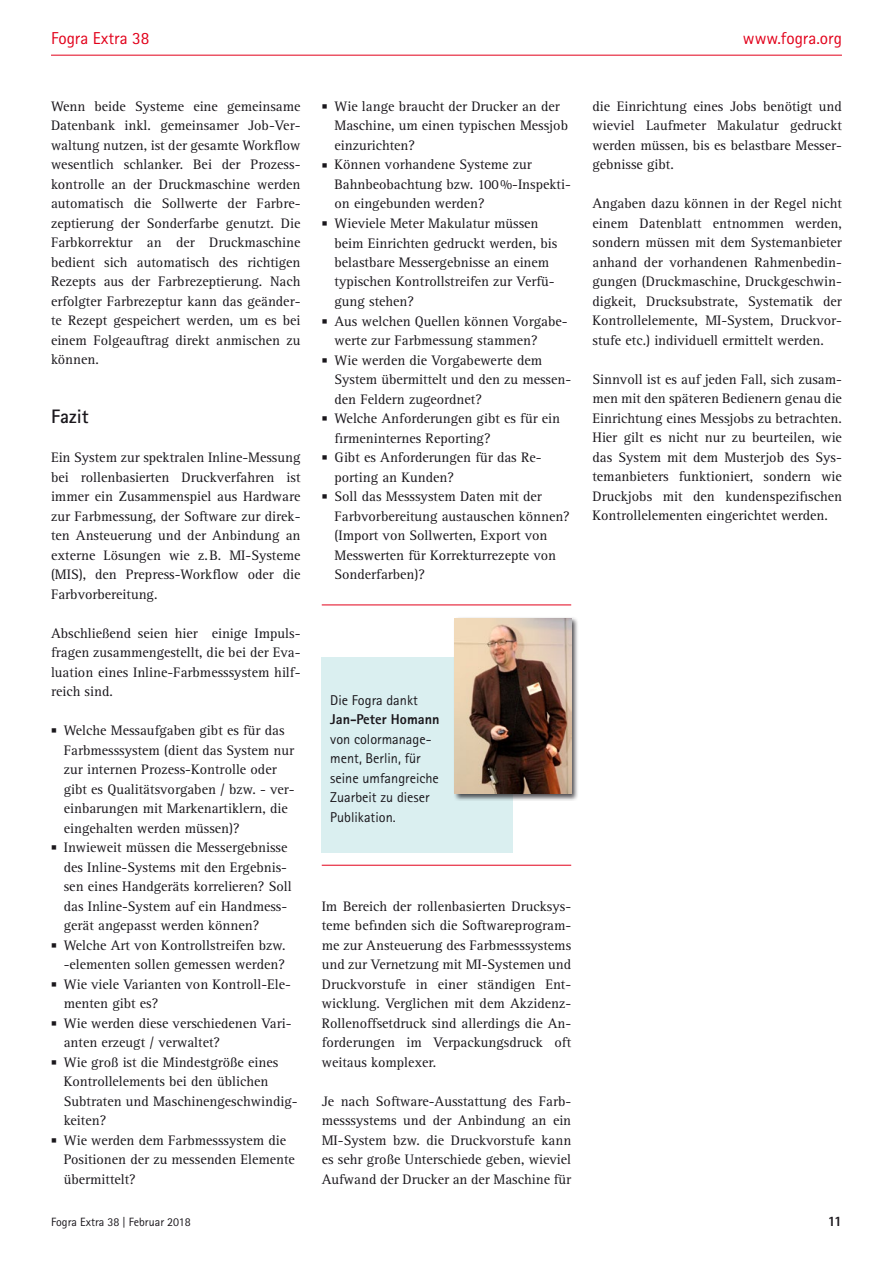
<style>
.page{position:relative;width:893px;height:1263px;background:#fff}
.page>*{position:absolute;margin:0;border:0;box-sizing:border-box;transform-origin:0 0}
.t1{font:68.4px "Rotis Serif Pro";color:#1a171c;scale:.21 1}
.t2{font:700 19.5px "Rotis Sans Serif Std";color:#1a171c}
.t3{font:17.25px "Rotis Sans Serif Std";color:#e2001a}
.t4{font:14.25px/19.5px "Rotis Serif Pro";color:#1a171c}
.t5{font:14.25px/19.5px "Rotis Sans Serif Std";color:#1a171c}
.t6{font:800 14.25px "Rotis Sans Serif Std";color:#1a171c}
.t7{font:12px "Rotis Sans Serif Std";color:#1a171c}
</style>
<div class="page">
<hr style="left:51px;top:55px;width:791px;height:1px;background:#e2001a">
<div style="left:322px;top:657px;width:191px;height:195px;background:#daeff0"></div>
<div style="left:453px;top:616px;width:126px;height:185px;background:#1a171c;opacity:.75"></div>
<img style="left:455px;top:618px;width:116px;height:175px">
<hr style="left:322px;top:604px;width:249px;height:1px;background:#e2001a">
<hr style="left:322px;top:865px;width:249px;height:1px;background:#e2001a">
<p class="t3" style="left:51px;top:28px;width:100px">Fogra Extra 38</p>
<p class="t3" style="left:743px;top:28px;width:100px">www.fogra.org</p>
<p class="t4" style="left:51px;top:96px;width:251px;text-align:justify">Wenn beide Systeme eine gemeinsame Datenbank inkl. gemeinsamer Job-Ver&shy;waltung nutzen, ist der gesamte Workflow wesentlich schlanker. Bei der Prozess&shy;kontrolle an der Druckmaschine werden automatisch die Sollwerte der Farbre&shy;zeptierung der Sonderfarbe genutzt. Die Farbkorrektur an der Druckmaschine bedient sich automatisch des richtigen Rezepts aus der Farbrezeptierung. Nach erfolgter Farbrezeptur kann das geänder&shy;te Rezept gespeichert werden, um es bei einem Folgeauftrag direkt anmischen zu können.</p>
<h2 class="t2" style="left:51px;top:404px;width:39px">Fazit</h2>
<p class="t4" style="left:51px;top:447px;width:251px;text-align:justify">Ein System zur spektralen Inline-Messung bei rollenbasierten Druckverfahren ist immer ein Zusammenspiel aus Hardware zur Farbmessung, der Software zur direk&shy;ten Ansteuerung und der Anbindung an externe Lösungen wie z.B. MI-Systeme (MIS), den Prepress-Workflow oder die Farbvorbereitung.</p>
<p class="t4" style="left:51px;top:623px;width:251px;text-align:justify">Abschließend seien hier einige Impuls&shy;fragen zusammengestellt, die bei der Eva&shy;luation eines Inline-Farbmesssystem hilf&shy;reich sind.</p>
<h1 class="t1" style="left:51px;top:683px;width:29px">-</h1>
<p class="t4" style="left:64px;top:720px;width:232px">Welche Messaufgaben gibt es für das Farbmesssystem (dient das System nur zur internen Prozess-Kontrolle oder gibt es Qualitätsvorgaben / bzw. - ver&shy;einbarungen mit Markenartiklern, die eingehalten werden müssen)?</p>
<h1 class="t1" style="left:51px;top:800px;width:29px">-</h1>
<p class="t4" style="left:64px;top:837px;width:229px">Inwieweit müssen die Messergebnisse des Inline-Systems mit den Ergebnis&shy;sen eines Handgeräts korrelieren? Soll das Inline-System auf ein Handmess&shy;gerät angepasst werden können?</p>
<h1 class="t1" style="left:51px;top:898px;width:29px">-</h1>
<p class="t4" style="left:64px;top:935px;width:223px">Welche Art von Kontrollstreifen bzw. -elementen sollen gemessen werden?</p>
<h1 class="t1" style="left:51px;top:937px;width:29px">-</h1>
<p class="t4" style="left:64px;top:974px;width:229px">Wie viele Varianten von Kontroll-Ele&shy;menten gibt es?</p>
<h1 class="t1" style="left:51px;top:976px;width:29px">-</h1>
<p class="t4" style="left:64px;top:1013px;width:229px">Wie werden diese verschiedenen Vari&shy;anten erzeugt / verwaltet?</p>
<h1 class="t1" style="left:51px;top:1015px;width:29px">-</h1>
<p class="t4" style="left:64px;top:1052px;width:235px">Wie groß ist die Mindestgröße eines<br>Kontrollelements bei den üblichen<br>Subtraten und Maschinengeschwindig&shy;keiten?</p>
<h1 class="t1" style="left:51px;top:1093px;width:29px">-</h1>
<p class="t4" style="left:64px;top:1130px;width:233px">Wie werden dem Farbmesssystem die<br>Positionen der zu messenden Elemente übermittelt?</p>
<h1 class="t1" style="left:322px;top:59px;width:29px">-</h1>
<p class="t4" style="left:334px;top:96px;width:235px">Wie lange braucht der Drucker an der<br>Maschine, um einen typischen Messjob einzurichten?</p>
<h1 class="t1" style="left:322px;top:118px;width:29px">-</h1>
<p class="t4" style="left:334px;top:155px;width:238px">Können vorhandene Systeme zur<br>Bahnbeobachtung bzw. 100%-Inspekti&shy;on eingebunden werden?</p>
<h1 class="t1" style="left:322px;top:176px;width:29px">-</h1>
<p class="t4" style="left:334px;top:213px;width:224px">Wieviele Meter Makulatur müssen beim Einrichten gedruckt werden, bis belastbare Messergebnisse an einem typischen Kontrollstreifen zur Verfü&shy;gung stehen?</p>
<h1 class="t1" style="left:322px;top:274px;width:29px">-</h1>
<p class="t4" style="left:334px;top:311px;width:235px">Aus welchen Quellen können Vorgabe&shy;werte zur Farbmessung stammen?</p>
<h1 class="t1" style="left:322px;top:313px;width:29px">-</h1>
<p class="t4" style="left:334px;top:350px;width:238px">Wie werden die Vorgabewerte dem<br>System übermittelt und den zu messen&shy;den Feldern zugeordnet?</p>
<h1 class="t1" style="left:322px;top:371px;width:29px">-</h1>
<p class="t4" style="left:334px;top:408px;width:227px">Welche Anforderungen gibt es für ein firmeninternes Reporting?</p>
<h1 class="t1" style="left:322px;top:410px;width:29px">-</h1>
<p class="t4" style="left:334px;top:447px;width:209px">Gibt es Anforderungen für das Re&shy;porting an Kunden?</p>
<h1 class="t1" style="left:322px;top:449px;width:29px">-</h1>
<p class="t4" style="left:334px;top:486px;width:237px">Soll das Messsystem Daten mit der<br>Farbvorbereitung austauschen können? (Import von Sollwerten, Export von<br>Messwerten für Korrekturrezepte von<br>Sonderfarben)?</p>
<p class="t4" style="left:592px;top:96px;width:251px;text-align:justify">die Einrichtung eines Jobs benötigt und wieviel Laufmeter Makulatur gedruckt werden müssen, bis es belastbare Messer&shy;gebnisse gibt.</p>
<p class="t4" style="left:592px;top:194px;width:251px;text-align:justify">Angaben dazu können in der Regel nicht einem Datenblatt entnommen werden, sondern müssen mit dem Systemanbieter anhand der vorhandenen Rahmenbedin&shy;gungen (Druckmaschine, Druckgeschwin&shy;digkeit, Drucksubstrate, Systematik der Kontrollelemente, MI-System, Druckvor&shy;stufe etc.) individuell ermittelt werden.</p>
<p class="t4" style="left:592px;top:369px;width:251px;text-align:justify">Sinnvoll ist es auf jeden Fall, sich zusam&shy;men mit den späteren Bedienern genau die Einrichtung eines Messjobs zu betrachten.<br>Hier gilt es nicht nur zu beurteilen, wie das System mit dem Musterjob des Sys&shy;temanbieters funktioniert, sondern wie Druckjobs mit den kundenspezifischen Kontrollelementen eingerichtet werden.</p>
<p class="t5" style="left:330px;top:690px;width:89px">Die Fogra dankt</p>
<p class="t6" style="left:330px;top:710px;width:111px">Jan-Peter Homann</p>
<p class="t5" style="left:330px;top:729px;width:110px">von colormanage&shy;ment, Berlin, für seine umfangreiche<br>Zuarbeit zu dieser<br>Publikation.</p>
<p class="t4" style="left:322px;top:896px;width:251px;text-align:justify">Im Bereich der rollenbasierten Drucksys&shy;teme befinden sich die Softwareprogram&shy;me zur Ansteuerung des Farbmesssystems und zur Vernetzung mit MI-Systemen und Druckvorstufe in einer ständigen Ent&shy;wicklung. Verglichen mit dem Akzidenz-Rollenoffsetdruck sind allerdings die An&shy;forderungen im Verpackungsdruck oft weitaus komplexer.</p>
<p class="t4" style="left:322px;top:1091px;width:251px;text-align:justify">Je nach Software-Ausstattung des Farb&shy;messsystems und der Anbindung an ein MI-System bzw. die Druckvorstufe kann es sehr große Unterschiede geben, wieviel Aufwand der Drucker an der Maschine für</p>
<p class="t7" style="left:51px;top:1215px;width:141px">Fogra Extra 38 | Februar 2018</p>
<p class="t6" style="left:828px;top:1212px;width:16px">11</p>
</div>
